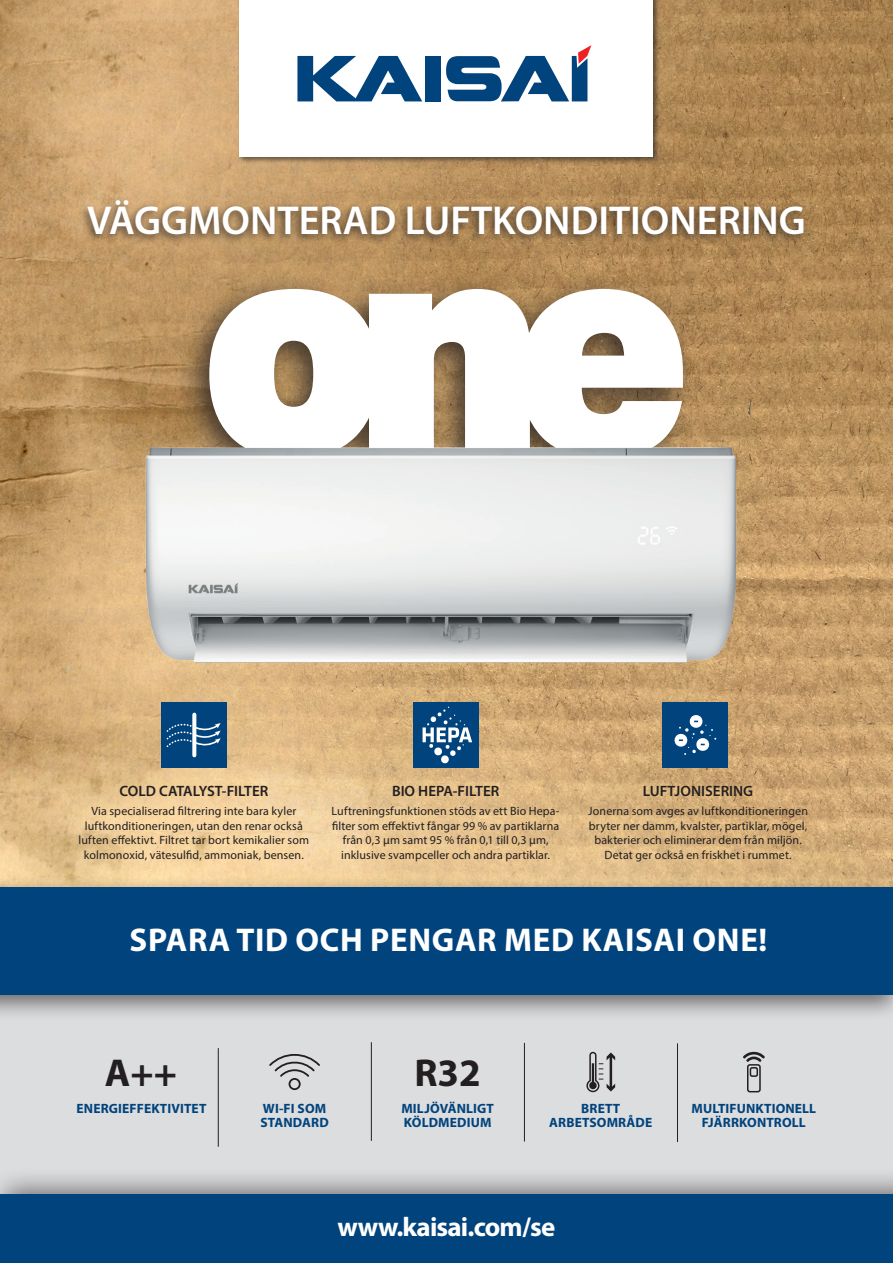
<style>
.page{position:relative;width:893px;height:1263px;background:#fff}
.page>*{position:absolute;margin:0;border:0;box-sizing:border-box;transform-origin:0 0}
.t1{font:600 40.5px "Myriad Pro";color:#fff}
.t2{font:700 39px "Myriad Pro";color:#231f20}
.t3{font:700 33px "Myriad Pro";letter-spacing:.02em;color:#fff}
.t4{font:700 27px "Myriad Pro";letter-spacing:-.03em;color:#fff}
.t5{font:600 15px "Myriad Pro";color:#231f20}
.t6{font:700 13.5px/13.5px "Myriad Pro";letter-spacing:.01em;color:#01437c;text-align:center}
.t7{font:12px/14.4px "Myriad Pro";letter-spacing:.01em;color:#231f20;text-align:center}
</style>
<div class="page">
<img style="left:0;top:0;width:893px;height:876px">
<div style="left:0;top:914px;width:893px;height:349px;background:#dcdddf"></div>
<div style="left:0;top:876px;width:893px;height:145px;background:#231f20;opacity:.6"></div>
<div style="left:0;top:887px;width:893px;height:108px;background:#01437c"></div>
<div style="left:238px;top:0;width:422px;height:163px;background:#231f20;opacity:.6"></div>
<div style="left:239px;top:0;width:414px;height:156px;background:#fff"></div>
<svg style="left:297px;top:56px;width:125px;height:45px"></svg>
<div style="left:425px;top:56px;width:16px;height:45px;background:#01437c"></div>
<svg style="left:446px;top:45px;width:145px;height:56px"></svg>
<div style="left:0;top:1167px;width:893px;height:96px;background:#231f20;opacity:.6"></div>
<div style="left:0;top:1195px;width:893px;height:68px;background:#01437c"></div>
<svg style="left:743px;top:1051px;width:22px;height:42px"></svg>
<hr style="left:371px;top:1042px;width:1px;height:99px;background:#231f20">
<hr style="left:218px;top:1048px;width:1px;height:99px;background:#231f20">
<hr style="left:524px;top:1043px;width:1px;height:98px;background:#231f20">
<hr style="left:677px;top:1043px;width:1px;height:99px;background:#231f20">
<svg style="left:586px;top:1052px;width:29px;height:40px"></svg>
<svg style="left:269px;top:1054px;width:51px;height:36px"></svg>
<div style="left:177px;top:273px;width:520px;height:217px;background:#231f20;opacity:.75"></div>
<svg style="left:209px;top:289px;width:474px;height:72px"></svg>
<img style="left:105px;top:361px;width:669px;height:382px">
<div style="left:78px;top:195px;width:731px;height:51px;background:#231f20;opacity:.75"></div>
<div style="left:414px;top:702px;width:65px;height:65px;background:#01437c"></div>
<svg style="left:423px;top:706px;width:49px;height:58px"></svg>
<div style="left:161px;top:702px;width:65px;height:65px;background:#01437c"></div>
<svg style="left:167px;top:712px;width:54px;height:45px"></svg>
<div style="left:663px;top:702px;width:65px;height:65px;background:#01437c"></div>
<svg style="left:674px;top:715px;width:42px;height:40px"></svg>
<h1 class="t1" style="left:87px;top:194px;width:720px">VÄGGMONTERAD LUFTKONDITIONERING</h1>
<p class="t5" style="left:119px;top:781px;width:150px">COLD CATALYST-FILTER</p>
<p class="t7" style="left:79px;top:804px;width:232px">Via specialiserad filtrering inte bara kyler luftkonditioneringen, utan den renar också luften effektivt. Filtret tar bort kemikalier som kolmonoxid, vätesulfid, ammoniak, bensen.</p>
<p class="t5" style="left:392px;top:781px;width:109px">BIO HEPA-FILTER</p>
<p class="t5" style="left:643px;top:781px;width:112px">LUFTJONISERING</p>
<p class="t7" style="left:332px;top:804px;width:230px">Luftreningsfunktionen stöds av ett Bio Hepa&shy;filter som effektivt fångar 99 % av partiklarna från 0,3 μm samt 95 % från 0,1 till 0,3 μm, inklusive svampceller och andra partiklar.</p>
<p class="t7" style="left:588px;top:804px;width:221px">Jonerna som avges av luftkonditioneringen bryter ner damm, kvalster, partiklar, mögel, bakterier och eliminerar dem från miljön.<br>Detat ger också en friskhet i rummet.</p>
<h3 class="t3" style="left:130px;top:919px;width:639px">SPARA TID OCH PENGAR MED KAISAI ONE!</h3>
<h2 class="t2" style="left:105px;top:1048px;width:74px">A++</h2>
<p class="t6" style="left:77px;top:1102px;width:131px">ENERGIEFFEKTIVITET</p>
<h2 class="t2" style="left:414px;top:1047px;width:68px">R32</h2>
<p class="t6" style="left:260px;top:1102px;width:70px;text-align:left">WI-FI SOM<br>STANDARD</p>
<p class="t6" style="left:401px;top:1102px;width:94px;text-align:left">MILJÖVÄNLIGT<br>KÖLDMEDIUM</p>
<p class="t6" style="left:549px;top:1102px;width:105px">BRETT<br>ARBETSOMRÅDE</p>
<h3 class="t4" style="left:338px;top:1210px;width:219px">www.kaisai.com/se</h3>
<p class="t6" style="left:691px;top:1102px;width:126px">MULTIFUNKTIONELL<br>FJÄRRKONTROLL</p>
</div>
